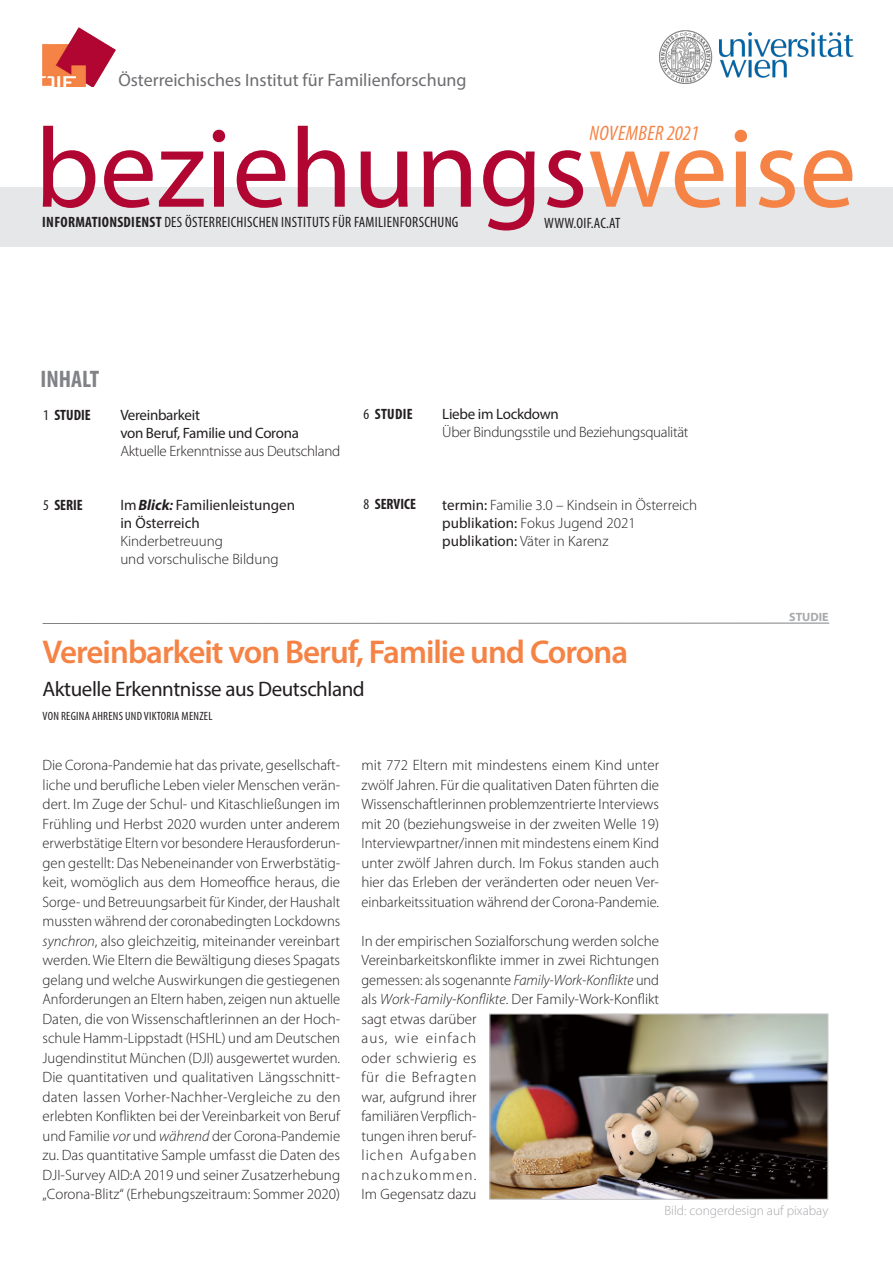
<style>
.page{position:relative;width:893px;height:1263px;background:#fff}
.page>*{position:absolute;margin:0;border:0;box-sizing:border-box;transform-origin:0 0}
.t1{font:114px "Myriad Pro";color:#b00631}
.t2{font:600 33px "Myriad Pro";letter-spacing:-.03em;color:#f58345}
.t3{font:700 condensed 24px "Myriad Pro";color:#808285}
.t4{font:21px "Myriad Pro";letter-spacing:-.02em;color:#231f20}
.t5{font:italic condensed 21px "Myriad Pro";letter-spacing:.02em;color:#f58345}
.t6{font:18px "Myriad Pro";color:#6c6d70}
.Infotext{font:300 15px/19.5px "Myriad Pro";color:#231f20;text-align:justify}
.t7{font:condensed 15px "Myriad Pro";letter-spacing:.02em;color:#231f20}
.Infotext-2{font:300 15px "Myriad Pro";letter-spacing:-.02em;color:#231f20}
.t8{font:15px "Myriad Pro";letter-spacing:-.02em;color:#231f20}
.t9{font:15px "Myriad Pro";color:#231f20}
.t10{font:700 condensed 15px "Myriad Pro";color:#231f20}
.Infotext-3{font:300 13.5px "Myriad Pro";color:#a8a9ad}
.t11{font:condensed 12px "Myriad Pro";letter-spacing:.02em;color:#231f20}
.t12{font:700 12px "Myriad Pro";color:#a8a9ad}
.s1{color:#f58345}
.s2{font-weight:700}
.s3{font-weight:400}
.s4{font-weight:700;font-style:italic}
.s5{font-weight:600;font-style:italic}
.s6{font-style:italic}
</style>
<div class="page">
<div style="left:0;top:187px;width:893px;height:60px;background:#e6e7e9"></div>
<hr style="left:43px;top:623px;width:786px;height:1px;background:#808285">
<img style="left:491px;top:1015px;width:335px;height:183px">
<div style="left:489px;top:1013px;width:339px;height:187px;border:1px solid #c9c9c9"></div>
<img style="left:43px;top:28px;width:73px;height:58px">
<img style="left:659px;top:30px;width:195px;height:54px">
<p class="t6" style="left:118px;top:69px;width:350px">Österreichisches Institut für Familienforschung</p>
<p class="t1" style="left:35px;top:98px;width:823px">beziehungs<span class="s1">weise</span></p>
<p class="t5" style="left:589px;top:121px;width:111px">NOVEMBER 2021</p>
<p class="t7" style="left:42px;top:213px;width:418px"><span class="s2">INFORMATIONSDIENST</span> DES ÖSTERREICHISCHEN INSTITUTS FÜR FAMILIENFORSCHUNG</p>
<p class="t7" style="left:544px;top:214px;width:78px">WWW.OIF.AC.AT</p>
<p class="t3" style="left:40px;top:364px;width:60px">INHALT</p>
<p class="t10" style="left:43px;top:405px;width:49px"><span class="s3">1</span> STUDIE</p>
<p class="t10" style="left:43px;top:495px;width:41px"><span class="s3">5</span> SERIE</p>
<p class="t8" style="left:120px;top:405px;width:81px">Vereinbarkeit</p>
<p class="t8" style="left:120px;top:423px;width:180px">von Beruf, Familie und Corona</p>
<p class="Infotext-2" style="left:120px;top:442px;width:221px">Aktuelle Erkenntnisse aus Deutschland</p>
<p class="t9" style="left:120px;top:495px;width:176px">Im<span class="s4">Blick</span><span class="s5">:</span> Familienleistungen</p>
<p class="t9" style="left:120px;top:513px;width:81px">in Österreich</p>
<p class="Infotext" style="left:120px;top:531px;width:104px">Kinderbetreuung</p>
<p class="Infotext" style="left:120px;top:549px;width:160px">und vorschulische Bildung</p>
<p class="t10" style="left:363px;top:405px;width:51px"><span class="s3">6</span> STUDIE</p>
<p class="t10" style="left:363px;top:495px;width:54px"><span class="s3">8</span> SERVICE</p>
<p class="t8" style="left:442px;top:404px;width:118px">Liebe im Lockdown</p>
<p class="Infotext-2" style="left:442px;top:423px;width:248px">Über Bindungsstile und Beziehungsqualität</p>
<p class="Infotext" style="left:442px;top:496px;width:256px"><span class="s3">termin:</span> Familie 3.0 – Kindsein in Österreich</p>
<p class="Infotext" style="left:442px;top:514px;width:195px"><span class="s3">publikation:</span> Fokus Jugend 2021</p>
<p class="Infotext" style="left:442px;top:532px;width:168px"><span class="s3">publikation:</span> Väter in Karenz</p>
<p class="t2" style="left:43px;top:631px;width:587px">Vereinbarkeit von Beruf, Familie und Corona</p>
<p class="t4" style="left:43px;top:676px;width:324px">Aktuelle Erkenntnisse aus Deutschland</p>
<p class="t11" style="left:43px;top:708px;width:171px">VON REGINA AHRENS UND VIKTORIA MENZEL</p>
<p class="Infotext" style="left:361px;top:756px;width:299px">mit 772 Eltern mit mindestens einem Kind unter zwölf Jahren. Für die qualitativen Daten führten die Wissenschaftlerinnen problemzentrierte Interviews mit 20 (beziehungsweise in der zweiten Welle 19)<br>Interviewpartner/innen mit mindestens einem Kind unter zwölf Jahren durch. Im Fokus standen auch hier das Erleben der veränderten oder neuen Ver&shy;einbarkeitssituation während der Corona-Pandemie.</p>
<p class="Infotext" style="left:361px;top:931px;width:299px;text-align:left">In der empirischen Sozialforschung werden solche<br>Vereinbarkeitskonflikte immer in zwei Richtungen gemessen: als sogenannte <span class="s6">Family-Work-Konflikte</span> und als <span class="s6">Work-Family-Konflikte</span>. Der Family-Work-Konflikt sagt etwas darüber<br>aus, wie einfach<br>oder schwierig es<br>für die Befragten<br>war, aufgrund ihrer<br>familiären Verpflich-<br>tungen ihren beruf-<br>lichen Aufgaben<br>nachzukommen.<br>Im Gegensatz dazu</p>
<p class="Infotext" style="left:43px;top:756px;width:299px">Die Corona-Pandemie hat das private, gesellschaft&shy;liche und berufliche Leben vieler Menschen verän&shy;dert. Im Zuge der Schul- und Kitaschließungen im Frühling und Herbst 2020 wurden unter anderem erwerbstätige Eltern vor besondere Herausforderun&shy;gen gestellt: Das Nebeneinander von Erwerbstätig&shy;keit, womöglich aus dem Homeoffice heraus, die Sorge- und Betreuungsarbeit für Kinder, der Haushalt mussten während der coronabedingten Lockdowns <span class="s6">synchron</span>, also gleichzeitig, miteinander vereinbart werden. Wie Eltern die Bewältigung dieses Spagats gelang und welche Auswirkungen die gestiegenen Anforderungen an Eltern haben, zeigen nun aktuelle Daten, die von Wissenschaftlerinnen an der Hoch&shy;schule Hamm-Lippstadt (HSHL) und am Deutschen Jugendinstitut München (DJI) ausgewertet wurden.<br>Die quantitativen und qualitativen Längsschnitt&shy;daten lassen Vorher-Nachher-Vergleiche zu den erlebten Konflikten bei der Vereinbarkeit von Beruf und Familie <span class="s6">vor</span> und <span class="s6">während</span> der Corona-Pandemie zu. Das quantitative Sample umfasst die Daten des DJI-Survey AID:A 2019 und seiner Zusatzerhebung „Corona-Blitz“ (Erhebungszeitraum: Sommer 2020)</p>
<p class="t12" style="left:789px;top:609px;width:41px">STUDIE</p>
<p class="Infotext-3" style="left:664px;top:1203px;width:165px">Bild: congerdesign auf pixabay</p>
</div>
